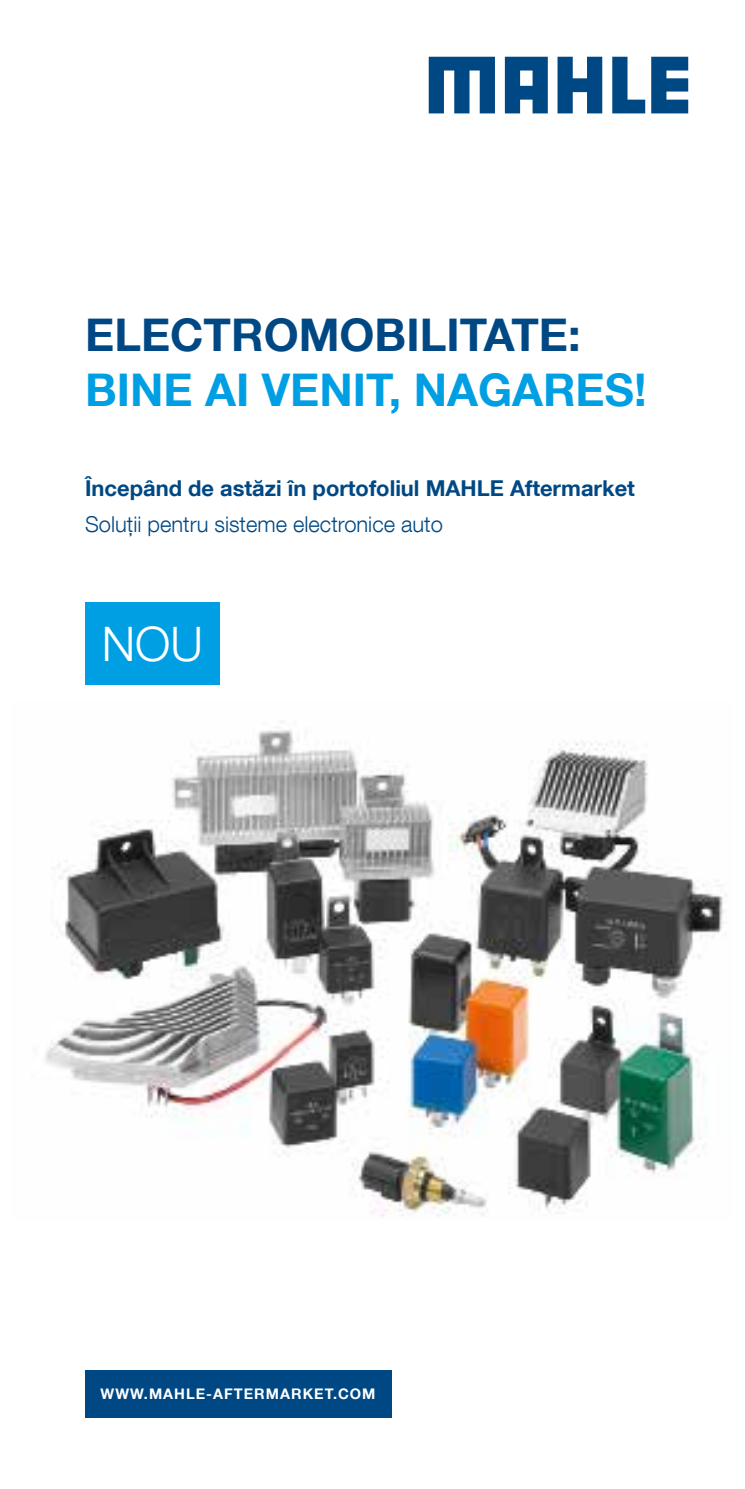
<style>
.page{position:relative;width:745px;height:1489px;background:#fff}
.page>*{position:absolute;margin:0;border:0;box-sizing:border-box;transform-origin:0 0}
.t1{font:300 47.5px "Helvetica Neue LT Com";color:#fff}
.t2{font:700 45px "Helvetica Neue LT Com";color:#009fe3}
.t3{font:700 45px "Helvetica Neue LT Com";color:#004884}
.t4{font:700 22px "Helvetica Neue LT Com";color:#004884}
.t5{font:300 22px "Helvetica Neue LT Com";color:#004884}
.t6{font:700 14.5px "Helvetica Neue LT Com";letter-spacing:.07em;color:#fff}
</style>
<div class="page">
<svg style="left:428px;top:57px;width:66px;height:56px"></svg>
<svg style="left:557px;top:57px;width:45px;height:56px"></svg>
<svg style="left:612px;top:57px;width:32px;height:56px"></svg>
<svg style="left:651px;top:57px;width:36px;height:56px;background:#2a6698"></svg>
<svg style="left:504px;top:57px;width:43px;height:56px;background:#2a6698"></svg>
<div style="left:85px;top:1369px;width:306px;height:48px;background:#004884"></div>
<img style="left:45px;top:729px;width:682px;height:488px">
<div style="left:85px;top:602px;width:134px;height:83px;background:#009fe3"></div>
<h2 class="t3" style="left:85px;top:307px;width:496px">ELECTROMOBILITATE:</h2>
<h2 class="t2" style="left:85px;top:362px;width:562px">BINE AI VENIT, NAGARES!</h2>
<p class="t4" style="left:85px;top:474px;width:551px">Începând de astăzi în portofoliul MAHLE Aftermarket</p>
<p class="t5" style="left:85px;top:510px;width:359px">Soluţii pentru sisteme electronice auto</p>
<h1 class="t1" style="left:102px;top:614px;width:103px">NOU</h1>
<p class="t6" style="left:101px;top:1384px;width:276px">WWW.MAHLE-AFTERMARKET.COM</p>
</div>
